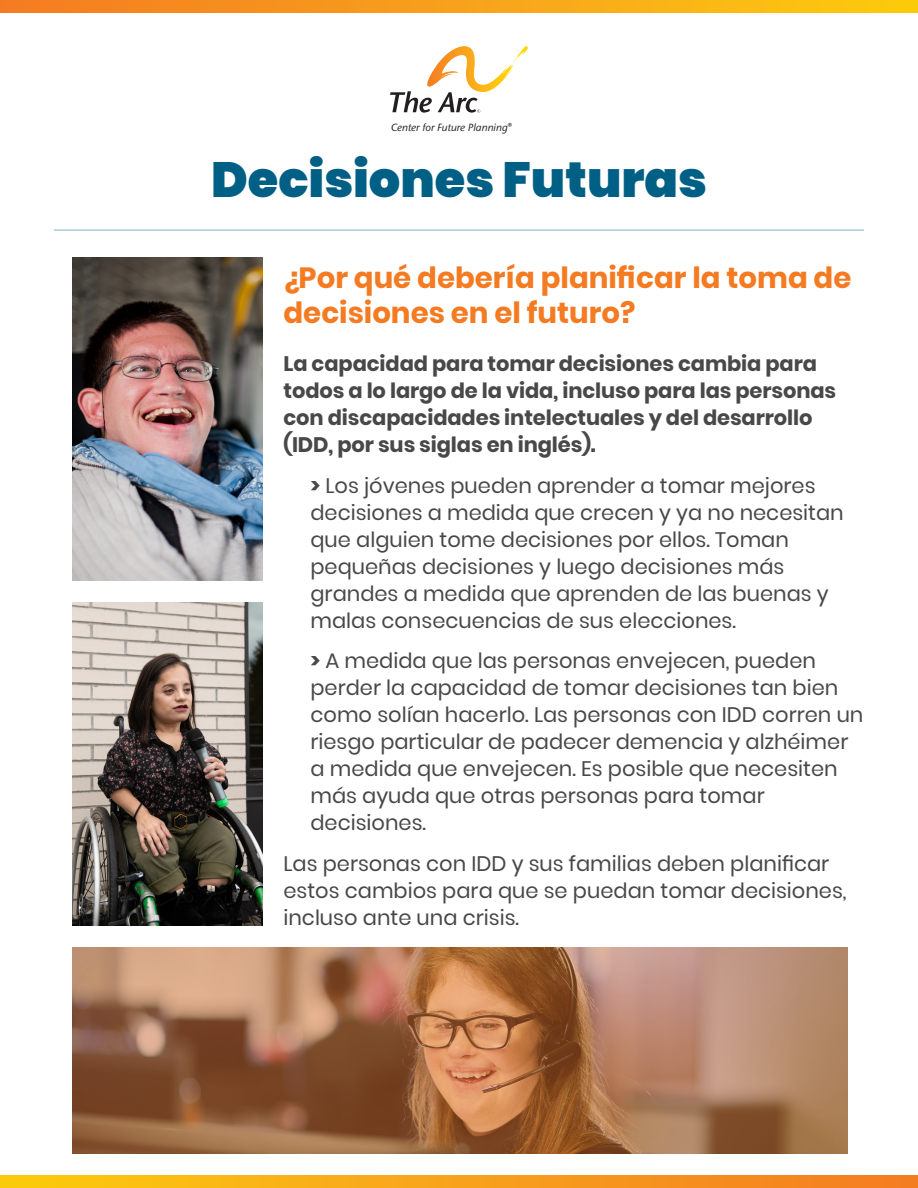
<style>
.page{position:relative;width:918px;height:1188px;background:#fff}
.page>*{position:absolute;margin:0;border:0;box-sizing:border-box;transform-origin:0 0}
.t1{font:900 49.5px "Poppins";color:#005f85}
.t2{font:700 29.25px/35px "Poppins";color:#f47b21}
.bullet{font:21px/27px "Poppins";color:#474847}
.body{font:700 21px/27px "Poppins";letter-spacing:-.005em;color:#474847}
.t3{font:italic 500 10.5px "Stone Sans ITC Std";color:#231f20}
.s1{font-weight:700}
</style>
<div class="page">
<hr style="left:54px;top:230px;width:810px;height:1px;background:#82afc4">
<img style="left:72px;top:257px;width:190px;height:324px">
<img style="left:72px;top:602px;width:190px;height:324px">
<img style="left:72px;top:947px;width:776px;height:206px">
<svg style="left:390px;top:46px;width:138px;height:67px"></svg>
<svg style="left:0;top:0;width:918px;height:13px;background:#f7a219"></svg>
<svg style="left:0;top:1176px;width:918px;height:12px;background:#f7a319"></svg>
<p class="t3" style="left:391px;top:121px;width:122px">Center for Future Planning®</p>
<p class="t1" style="left:211px;top:151px;width:497px">Decisiones Futuras</p>
<p class="t2" style="left:284px;top:260px;width:569px">¿Por qué debería planificar la toma de decisiones en el futuro?</p>
<p class="body" style="left:284px;top:351px;width:554px">La capacidad para tomar decisiones cambia para todos a lo largo de la vida, incluso para las personas con discapacidades intelectuales y del desarrollo (IDD, por sus siglas en inglés).</p>
<p class="bullet" style="left:310px;top:472px;width:535px"><span class="s1">&gt;</span> Los jóvenes pueden aprender a tomar mejores decisiones a medida que crecen y ya no necesitan que alguien tome decisiones por ellos. Toman pequeñas decisiones y luego decisiones más grandes a medida que aprenden de las buenas y malas consecuencias de sus elecciones.</p>
<p class="bullet" style="left:310px;top:648px;width:554px"><span class="s1">&gt;</span> A medida que las personas envejecen, pueden perder la capacidad de tomar decisiones tan bien como solían hacerlo. Las personas con IDD corren un riesgo particular de padecer demencia y alzhéimer a medida que envejecen. Es posible que necesiten más ayuda que otras personas para tomar decisiones.</p>
<p class="bullet" style="left:284px;top:850px;width:565px">Las personas con IDD y sus familias deben planificar estos cambios para que se puedan tomar decisiones, incluso ante una crisis.</p>
</div>
